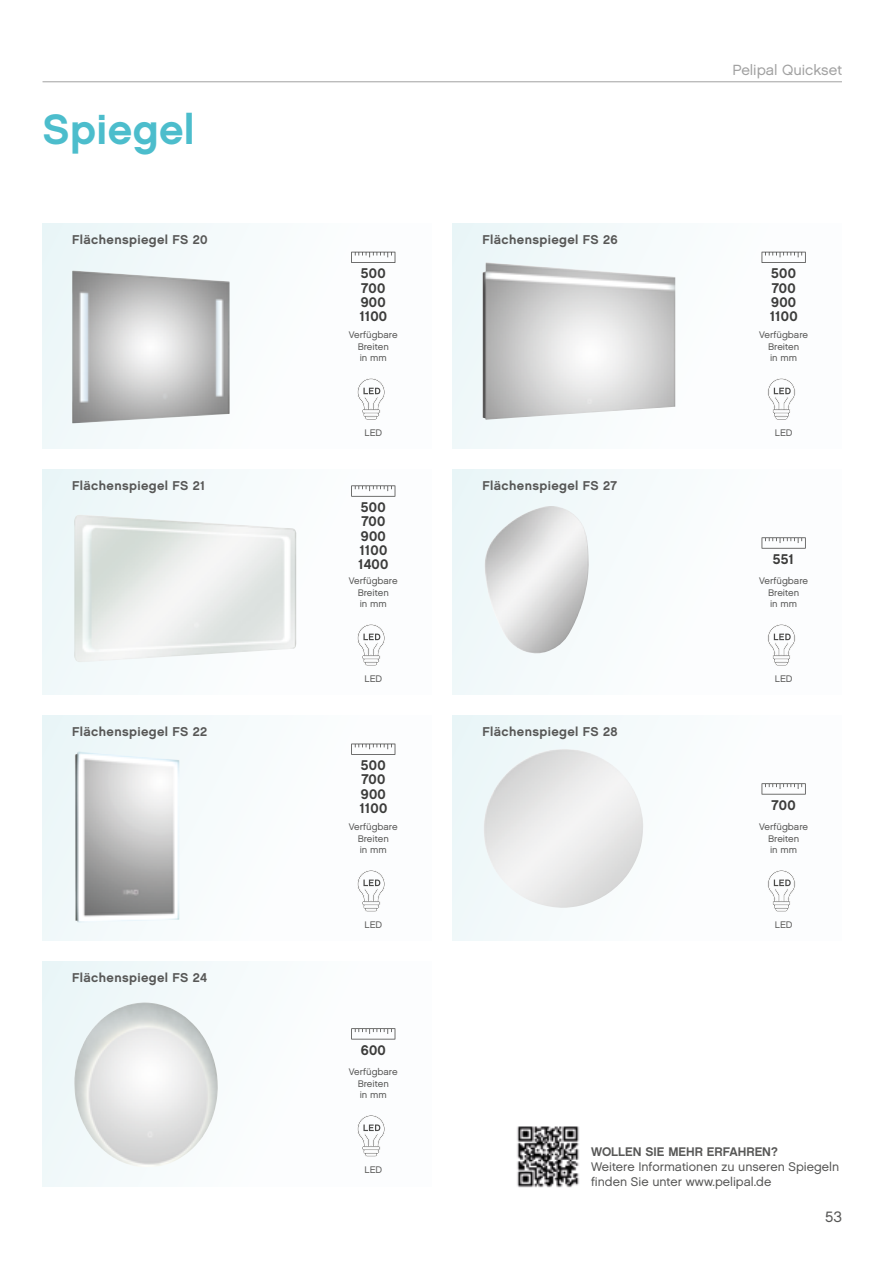
<style>
.page{position:relative;width:893px;height:1263px;background:#fff}
.page>*{position:absolute;margin:0;border:0;box-sizing:border-box;transform-origin:0 0}
.t1{font:42px "Chalet New York Nineteen Sixty";letter-spacing:.01em;color:#4cbdcc}
.t2{font:15px "Chalet London Nineteen Sixty";color:#575756}
.t3{font:14.7px "Chalet London Nineteen Sixty";color:#a1a1a1}
.t4{font:14.1px/14.4px "Chalet New York Nineteen Sixty";letter-spacing:.02em;color:#3c3c3b}
.t5{font:12.75px "Chalet New York Nineteen Sixty";letter-spacing:.025em;color:#575756}
.t6{font:12.45px/15.3px "Chalet London Nineteen Sixty";color:#575756}
.t7{font:12.45px "Chalet New York Nineteen Sixty";color:#575756}
.t8{font:9.6px/11.7px "Chalet London Nineteen Sixty";color:#575756;text-align:center}
</style>
<div class="page">
<hr style="left:43px;top:81px;width:799px;height:1px;background:#a1a1a1">
<div style="left:43px;top:715px;width:389px;height:225px;background:linear-gradient(to right,#edf7f9,#fffeff)"></div>
<img style="left:75px;top:751px;width:104px;height:171px">
<div style="left:43px;top:223px;width:389px;height:226px;background:linear-gradient(to right,#edf7f9,#fffeff)"></div>
<div style="left:453px;top:223px;width:389px;height:226px;background:linear-gradient(to right,#eef7f9,#fffeff)"></div>
<div style="left:453px;top:715px;width:389px;height:225px;background:linear-gradient(to right,#eef7f9,#fffeff)"></div>
<div style="left:43px;top:469px;width:389px;height:225px;background:linear-gradient(to right,#edf7f9,#fffeff)"></div>
<div style="left:453px;top:469px;width:389px;height:225px;background:linear-gradient(to right,#eef7f9,#fffeff)"></div>
<div style="left:43px;top:961px;width:389px;height:225px;background:linear-gradient(to right,#edf7f9,#fffeff)"></div>
<img style="left:517px;top:1126px;width:62px;height:62px">
<img style="left:72px;top:271px;width:158px;height:152px">
<img style="left:483px;top:262px;width:192px;height:158px">
<img style="left:74px;top:515px;width:222px;height:147px">
<img style="left:484px;top:506px;width:105px;height:148px">
<img style="left:484px;top:749px;width:159px;height:159px">
<img style="left:74px;top:1002px;width:144px;height:166px">
<svg style="left:351px;top:252px;width:44px;height:11px"></svg>
<svg style="left:761px;top:252px;width:45px;height:11px"></svg>
<svg style="left:351px;top:743px;width:44px;height:12px"></svg>
<svg style="left:351px;top:1028px;width:44px;height:11px"></svg>
<svg style="left:351px;top:485px;width:44px;height:12px"></svg>
<svg style="left:357px;top:378px;width:28px;height:42px"></svg>
<svg style="left:767px;top:378px;width:29px;height:42px"></svg>
<svg style="left:357px;top:870px;width:28px;height:42px"></svg>
<svg style="left:357px;top:1115px;width:28px;height:42px"></svg>
<svg style="left:357px;top:624px;width:28px;height:42px"></svg>
<svg style="left:761px;top:537px;width:45px;height:12px"></svg>
<svg style="left:761px;top:783px;width:45px;height:11px"></svg>
<svg style="left:768px;top:624px;width:27px;height:42px"></svg>
<svg style="left:767px;top:870px;width:29px;height:42px"></svg>
<h1 class="t1" style="left:43px;top:103px;width:154px">Spiegel</h1>
<h3 class="t5" style="left:72px;top:232px;width:137px">Flächenspiegel FS 20</h3>
<h3 class="t5" style="left:483px;top:232px;width:137px">Flächenspiegel FS 26</h3>
<h3 class="t3" style="left:732px;top:61px;width:111px">Pelipal Quickset</h3>
<h3 class="t4" style="left:359px;top:266px;width:29px">500<br>700<br>900<br>1100</h3>
<h3 class="t4" style="left:770px;top:266px;width:29px">500<br>700<br>900<br>1100</h3>
<p class="t8" style="left:349px;top:329px;width:50px">Verfügbare<br>Breiten<br>in mm</p>
<p class="t8" style="left:759px;top:329px;width:50px">Verfügbare<br>Breiten<br>in mm</p>
<h3 class="t5" style="left:72px;top:478px;width:135px">Flächenspiegel FS 21</h3>
<h3 class="t5" style="left:72px;top:723px;width:137px">Flächenspiegel FS 22</h3>
<h3 class="t5" style="left:72px;top:969px;width:136px">Flächenspiegel FS 24</h3>
<p class="t8" style="left:364px;top:427px;width:19px">LED</p>
<p class="t8" style="left:775px;top:427px;width:19px">LED</p>
<h3 class="t4" style="left:358px;top:499px;width:32px">500<br>700<br>900<br>1100<br>1400</h3>
<p class="t8" style="left:349px;top:575px;width:50px">Verfügbare<br>Breiten<br>in mm</p>
<p class="t8" style="left:364px;top:673px;width:19px">LED</p>
<h3 class="t4" style="left:359px;top:758px;width:29px">500<br>700<br>900<br>1100</h3>
<p class="t8" style="left:349px;top:821px;width:50px">Verfügbare<br>Breiten<br>in mm</p>
<p class="t8" style="left:364px;top:919px;width:19px">LED</p>
<h3 class="t4" style="left:361px;top:1042px;width:26px">600</h3>
<p class="t8" style="left:349px;top:1065px;width:50px">Verfügbare<br>Breiten<br>in mm</p>
<p class="t8" style="left:364px;top:1163px;width:19px">LED</p>
<h3 class="t5" style="left:483px;top:478px;width:136px">Flächenspiegel FS 27</h3>
<h3 class="t5" style="left:483px;top:723px;width:136px">Flächenspiegel FS 28</h3>
<h3 class="t4" style="left:773px;top:551px;width:23px">551</h3>
<p class="t8" style="left:759px;top:575px;width:50px">Verfügbare<br>Breiten<br>in mm</p>
<p class="t8" style="left:775px;top:673px;width:19px">LED</p>
<h3 class="t4" style="left:772px;top:797px;width:25px">700</h3>
<p class="t8" style="left:759px;top:821px;width:50px">Verfügbare<br>Breiten<br>in mm</p>
<p class="t8" style="left:775px;top:919px;width:19px">LED</p>
<p class="t7" style="left:591px;top:1144px;width:188px">WOLLEN SIE MEHR ERFAHREN?</p>
<p class="t6" style="left:591px;top:1159px;width:250px">Weitere Informationen zu unseren Spiegeln finden Sie unter www.pelipal.de</p>
<h2 class="t2" style="left:825px;top:1208px;width:18px">53</h2>
</div>
